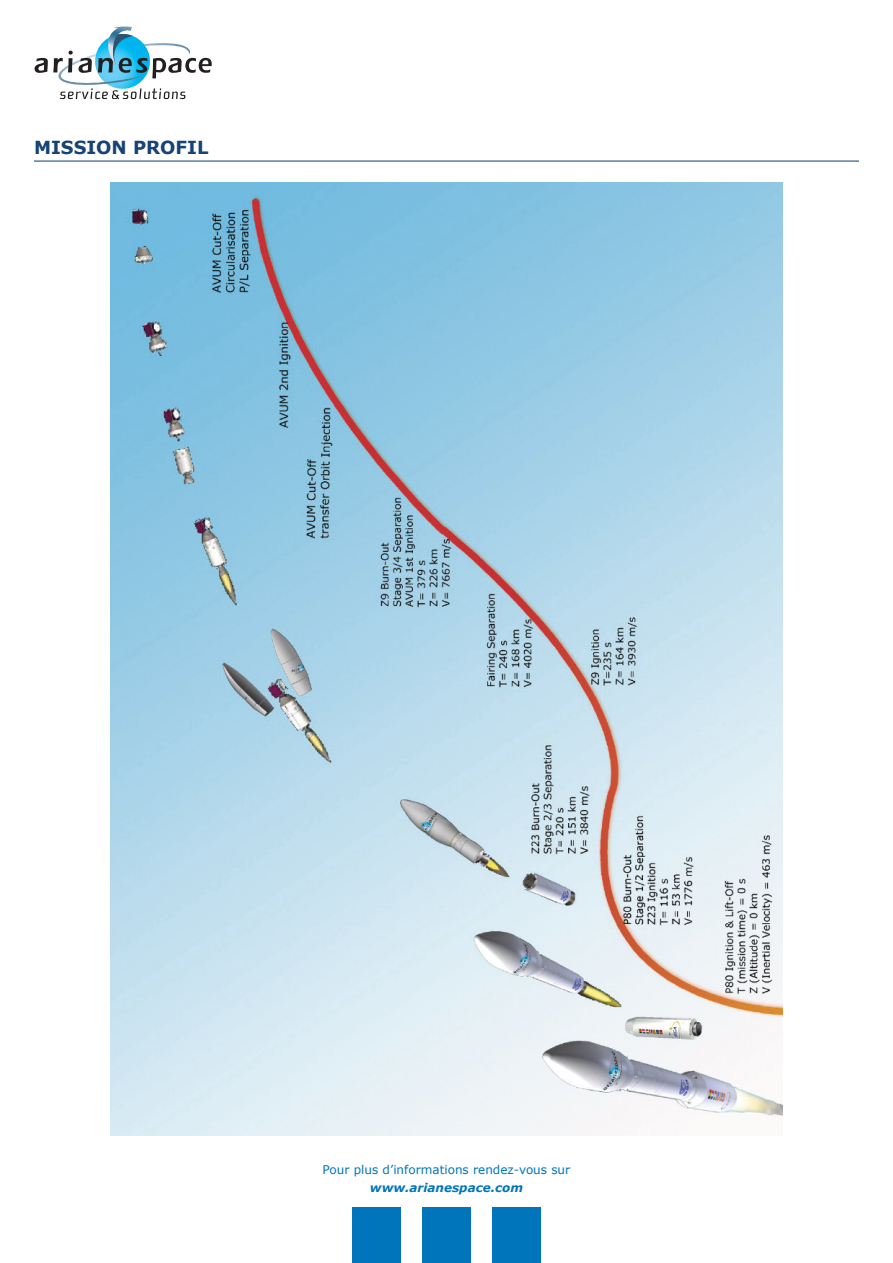
<style>
.page{position:relative;width:893px;height:1263px;background:#fff}
.page>*{position:absolute;margin:0;border:0;box-sizing:border-box;transform-origin:0 0}
.t1{font:700 18px "Verdana";color:#174375}
.t2{font:12px "Verdana";color:#0075bb}
.t3{font:italic 700 12px "Verdana";color:#0075bb}
</style>
<div class="page">
<svg style="left:35px;top:35px;width:177px;height:64px"></svg>
<img style="left:106px;top:26px;width:26px;height:39px">
<hr style="left:34px;top:161px;width:825px;height:1px;background:#174375">
<div style="left:352px;top:1208px;width:49px;height:55px;background:#0075bb"></div>
<div style="left:422px;top:1208px;width:49px;height:55px;background:#0075bb"></div>
<div style="left:492px;top:1208px;width:49px;height:55px;background:#0075bb"></div>
<img style="left:111px;top:183px;width:671px;height:952px">
<h1 class="t1" style="left:34px;top:136px;width:176px">MISSION PROFIL</h1>
<p class="t2" style="left:323px;top:1162px;width:249px">Pour plus d’informations rendez-vous sur</p>
<p class="t3" style="left:370px;top:1180px;width:155px">www.arianespace.com</p>
</div>
